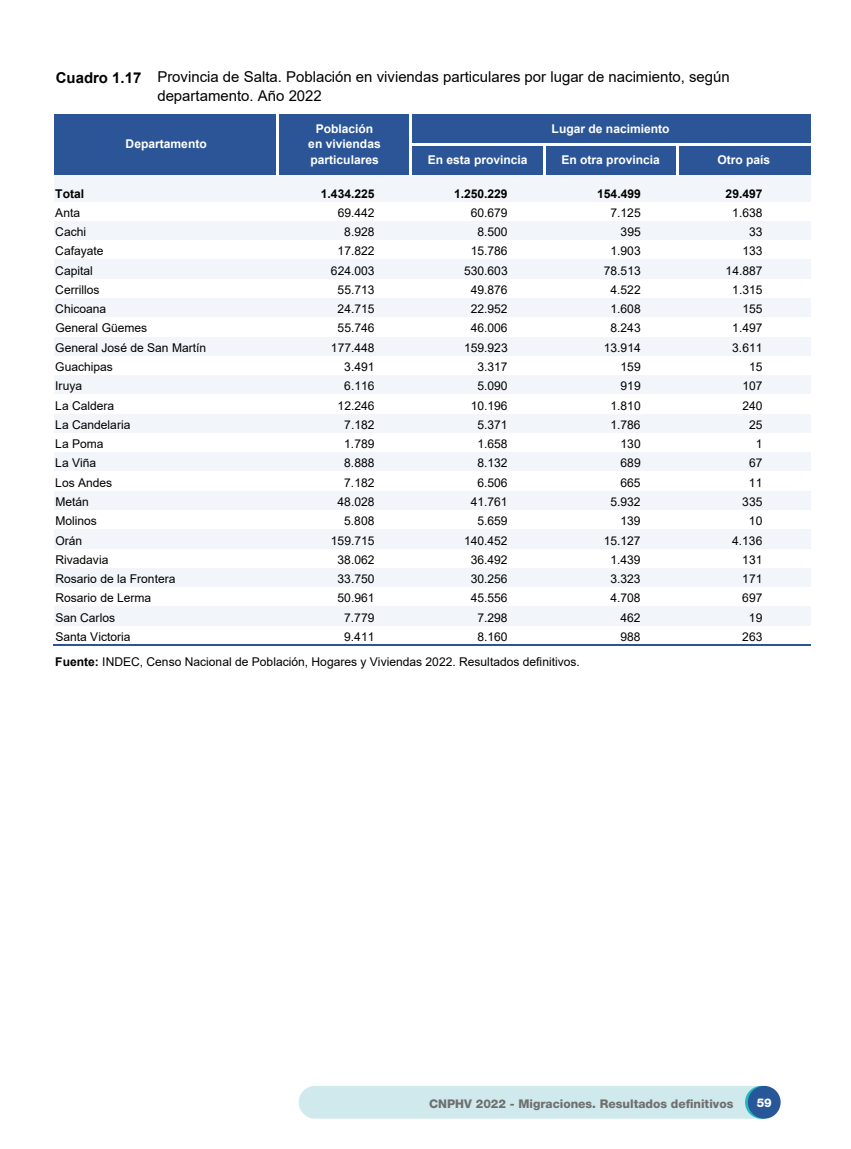
<style>
.page{position:relative;width:851px;height:1149px;background:#fff}
.page>*{position:absolute;margin:0;border:0;box-sizing:border-box;transform-origin:0 0}
.t1{font:15px/18.6px "Arial";color:#000}
.t2{font:700 15px "Arial";color:#000}
.t3{font:12px/19.2px "Arial";color:#000}
.t4{font:700 12px/15.9px "Arial";color:#fff;text-align:center}
.t5{font:800 12px "Helvetica Neue LT Std";color:#706f6f}
.t6{font:700 12px "Arial";color:#000}
.t7{font:800 12px "Helvetica Neue LT Std";color:#fff}
.s1{font-weight:700}
</style>
<div class="page">
<div style="left:298px;top:1085px;width:478px;height:33px;background:#cfe9ec;border-radius:16px"></div>
<svg style="left:745px;top:1085px;width:32px;height:33px"></svg>
<div style="left:747px;top:1085px;width:33px;height:33px;background:#275798;border-radius:50%"></div>
<div style="left:54px;top:114px;width:756px;height:61px;background:#2b5597"></div>
<div style="left:54px;top:175px;width:756px;height:27px;background:#f2f5f9"></div>
<div style="left:54px;top:221px;width:756px;height:19px;background:#f2f5f9"></div>
<div style="left:54px;top:259px;width:756px;height:20px;background:#f2f5f9"></div>
<div style="left:54px;top:298px;width:756px;height:19px;background:#f2f5f9"></div>
<div style="left:54px;top:337px;width:756px;height:19px;background:#f2f5f9"></div>
<div style="left:54px;top:375px;width:756px;height:19px;background:#f2f5f9"></div>
<div style="left:54px;top:414px;width:756px;height:19px;background:#f2f5f9"></div>
<div style="left:54px;top:452px;width:756px;height:20px;background:#f2f5f9"></div>
<div style="left:54px;top:471px;width:756px;height:20px;background:#fff"></div>
<div style="left:54px;top:491px;width:756px;height:19px;background:#f2f5f9"></div>
<div style="left:54px;top:529px;width:756px;height:20px;background:#f2f5f9"></div>
<div style="left:54px;top:548px;width:756px;height:20px;background:#fff"></div>
<div style="left:54px;top:568px;width:756px;height:19px;background:#f2f5f9"></div>
<div style="left:54px;top:606px;width:756px;height:20px;background:#f2f5f9"></div>
<div style="left:54px;top:625px;width:756px;height:20px;background:#fff"></div>
<hr style="left:276px;top:114px;width:3px;height:61px;background:#fff">
<hr style="left:409px;top:114px;width:3px;height:61px;background:#fff">
<hr style="left:542px;top:146px;width:3px;height:29px;background:#fff">
<hr style="left:675px;top:146px;width:3px;height:29px;background:#fff">
<hr style="left:412px;top:143px;width:398px;height:3px;background:#fff">
<hr style="left:53px;top:644px;width:757px;height:1px;background:#2b5597">
<p class="t1" style="left:157px;top:68px;width:574px">Provincia de Salta. Población en viviendas particulares por lugar de nacimiento, según departamento. Año 2022</p>
<p class="t4" style="left:126px;top:136px;width:83px">Departamento</p>
<p class="t2" style="left:56px;top:67px;width:87px">Cuadro 1.17</p>
<p class="t4" style="left:308px;top:120px;width:74px">Población en viviendas particulares</p>
<p class="t4" style="left:551px;top:121px;width:119px">Lugar de nacimiento</p>
<p class="t4" style="left:427px;top:152px;width:101px">En esta provincia</p>
<p class="t4" style="left:561px;top:152px;width:100px">En otra provincia</p>
<p class="t4" style="left:717px;top:152px;width:54px">Otro país</p>
<p class="t6" style="left:321px;top:185px;width:55px">1.434.225</p>
<p class="t6" style="left:454px;top:185px;width:55px">1.250.229</p>
<p class="t6" style="left:597px;top:185px;width:45px">154.499</p>
<p class="t6" style="left:725px;top:185px;width:38px">29.497</p>
<p class="t3" style="left:337px;top:203px;width:38px">69.442</p>
<p class="t3" style="left:470px;top:203px;width:38px">60.679</p>
<p class="t3" style="left:610px;top:203px;width:32px">7.125</p>
<p class="t3" style="left:732px;top:203px;width:32px">1.638</p>
<p class="t3" style="left:344px;top:222px;width:32px">8.928</p>
<p class="t3" style="left:477px;top:222px;width:32px">8.500</p>
<p class="t3" style="left:620px;top:222px;width:22px">395</p>
<p class="t3" style="left:749px;top:222px;width:15px">33</p>
<p class="t3" style="left:337px;top:241px;width:38px">17.822</p>
<p class="t3" style="left:470px;top:241px;width:38px">15.786</p>
<p class="t3" style="left:610px;top:241px;width:32px">1.903</p>
<p class="t3" style="left:742px;top:241px;width:22px">133</p>
<p class="t3" style="left:331px;top:261px;width:45px">624.003</p>
<p class="t3" style="left:464px;top:261px;width:45px">530.603</p>
<p class="t3" style="left:603px;top:261px;width:38px">78.513</p>
<p class="t3" style="left:725px;top:261px;width:38px">14.887</p>
<p class="t3" style="left:337px;top:280px;width:38px">55.713</p>
<p class="t3" style="left:470px;top:280px;width:38px">49.876</p>
<p class="t3" style="left:610px;top:280px;width:32px">4.522</p>
<p class="t3" style="left:732px;top:280px;width:32px">1.315</p>
<p class="t3" style="left:337px;top:299px;width:38px">24.715</p>
<p class="t3" style="left:470px;top:299px;width:38px">22.952</p>
<p class="t3" style="left:610px;top:299px;width:32px">1.608</p>
<p class="t3" style="left:742px;top:299px;width:22px">155</p>
<p class="t3" style="left:337px;top:318px;width:38px">55.746</p>
<p class="t3" style="left:470px;top:318px;width:38px">46.006</p>
<p class="t3" style="left:610px;top:318px;width:32px">8.243</p>
<p class="t3" style="left:732px;top:318px;width:32px">1.497</p>
<p class="t3" style="left:331px;top:338px;width:45px">177.448</p>
<p class="t3" style="left:464px;top:338px;width:45px">159.923</p>
<p class="t3" style="left:603px;top:338px;width:38px">13.914</p>
<p class="t3" style="left:732px;top:338px;width:32px">3.611</p>
<p class="t3" style="left:344px;top:357px;width:32px">3.491</p>
<p class="t3" style="left:477px;top:357px;width:32px">3.317</p>
<p class="t3" style="left:620px;top:357px;width:22px">159</p>
<p class="t3" style="left:749px;top:357px;width:15px">15</p>
<p class="t3" style="left:344px;top:376px;width:32px">6.116</p>
<p class="t3" style="left:477px;top:376px;width:32px">5.090</p>
<p class="t3" style="left:620px;top:376px;width:22px">919</p>
<p class="t3" style="left:742px;top:376px;width:22px">107</p>
<p class="t3" style="left:337px;top:395px;width:38px">12.246</p>
<p class="t3" style="left:470px;top:395px;width:38px">10.196</p>
<p class="t3" style="left:610px;top:395px;width:32px">1.810</p>
<p class="t3" style="left:742px;top:395px;width:22px">240</p>
<p class="t3" style="left:344px;top:415px;width:32px">7.182</p>
<p class="t3" style="left:477px;top:415px;width:32px">5.371</p>
<p class="t3" style="left:610px;top:415px;width:32px">1.786</p>
<p class="t3" style="left:748px;top:415px;width:15px">25</p>
<p class="t3" style="left:344px;top:434px;width:32px">1.789</p>
<p class="t3" style="left:477px;top:434px;width:32px">1.658</p>
<p class="t3" style="left:620px;top:434px;width:22px">130</p>
<p class="t3" style="left:755px;top:434px;width:8px">1</p>
<p class="t3" style="left:344px;top:453px;width:32px">8.888</p>
<p class="t3" style="left:477px;top:453px;width:32px">8.132</p>
<p class="t3" style="left:620px;top:453px;width:22px">689</p>
<p class="t3" style="left:748px;top:453px;width:15px">67</p>
<p class="t3" style="left:344px;top:472px;width:32px">7.182</p>
<p class="t3" style="left:477px;top:472px;width:32px">6.506</p>
<p class="t3" style="left:620px;top:472px;width:22px">665</p>
<p class="t3" style="left:748px;top:472px;width:15px">11</p>
<p class="t3" style="left:337px;top:492px;width:38px">48.028</p>
<p class="t3" style="left:470px;top:492px;width:38px">41.761</p>
<p class="t3" style="left:610px;top:492px;width:32px">5.932</p>
<p class="t3" style="left:742px;top:492px;width:22px">335</p>
<p class="t3" style="left:344px;top:511px;width:32px">5.808</p>
<p class="t3" style="left:477px;top:511px;width:32px">5.659</p>
<p class="t3" style="left:620px;top:511px;width:22px">139</p>
<p class="t3" style="left:748px;top:511px;width:15px">10</p>
<p class="t3" style="left:331px;top:530px;width:45px">159.715</p>
<p class="t3" style="left:464px;top:530px;width:45px">140.452</p>
<p class="t3" style="left:603px;top:530px;width:38px">15.127</p>
<p class="t3" style="left:732px;top:530px;width:32px">4.136</p>
<p class="t3" style="left:337px;top:549px;width:38px">38.062</p>
<p class="t3" style="left:470px;top:549px;width:38px">36.492</p>
<p class="t3" style="left:610px;top:549px;width:32px">1.439</p>
<p class="t3" style="left:742px;top:549px;width:22px">131</p>
<p class="t3" style="left:337px;top:569px;width:38px">33.750</p>
<p class="t3" style="left:470px;top:569px;width:38px">30.256</p>
<p class="t3" style="left:610px;top:569px;width:32px">3.323</p>
<p class="t3" style="left:742px;top:569px;width:22px">171</p>
<p class="t3" style="left:337px;top:588px;width:38px">50.961</p>
<p class="t3" style="left:470px;top:588px;width:38px">45.556</p>
<p class="t3" style="left:610px;top:588px;width:32px">4.708</p>
<p class="t3" style="left:742px;top:588px;width:22px">697</p>
<p class="t3" style="left:344px;top:607px;width:32px">7.779</p>
<p class="t3" style="left:477px;top:607px;width:32px">7.298</p>
<p class="t3" style="left:620px;top:607px;width:22px">462</p>
<p class="t3" style="left:748px;top:607px;width:15px">19</p>
<p class="t3" style="left:344px;top:626px;width:32px">9.411</p>
<p class="t3" style="left:477px;top:626px;width:32px">8.160</p>
<p class="t3" style="left:620px;top:626px;width:22px">988</p>
<p class="t3" style="left:742px;top:626px;width:22px">263</p>
<p class="t3" style="left:55px;top:652px;width:526px"><span class="s1">Fuente:</span> INDEC, Censo Nacional de Población, Hogares y Viviendas 2022. Resultados definitivos.</p>
<p class="t6" style="left:55px;top:185px;width:30px">Total</p>
<p class="t3" style="left:55px;top:203px;width:52px">Anta<br>Cachi<br>Cafayate<br>Capital<br>Cerrillos<br>Chicoana</p>
<p class="t3" style="left:55px;top:338px;width:152px">General José de San Martín<br>Guachipas<br>Iruya<br>La Caldera<br>La Candelaria<br>La Poma<br>La Viña<br>Los Andes</p>
<p class="t3" style="left:55px;top:318px;width:93px">General Güemes</p>
<p class="t3" style="left:55px;top:492px;width:121px">Metán<br>Molinos<br>Orán<br>Rivadavia<br>Rosario de la Frontera</p>
<p class="t3" style="left:55px;top:588px;width:97px">Rosario de Lerma<br>San Carlos<br>Santa Victoria</p>
<p class="t5" style="left:429px;top:1095px;width:306px">CNPHV 2022 - Migraciones. Resultados definitivos</p>
<p class="t7" style="left:756px;top:1094px;width:17px">59</p>
</div>
